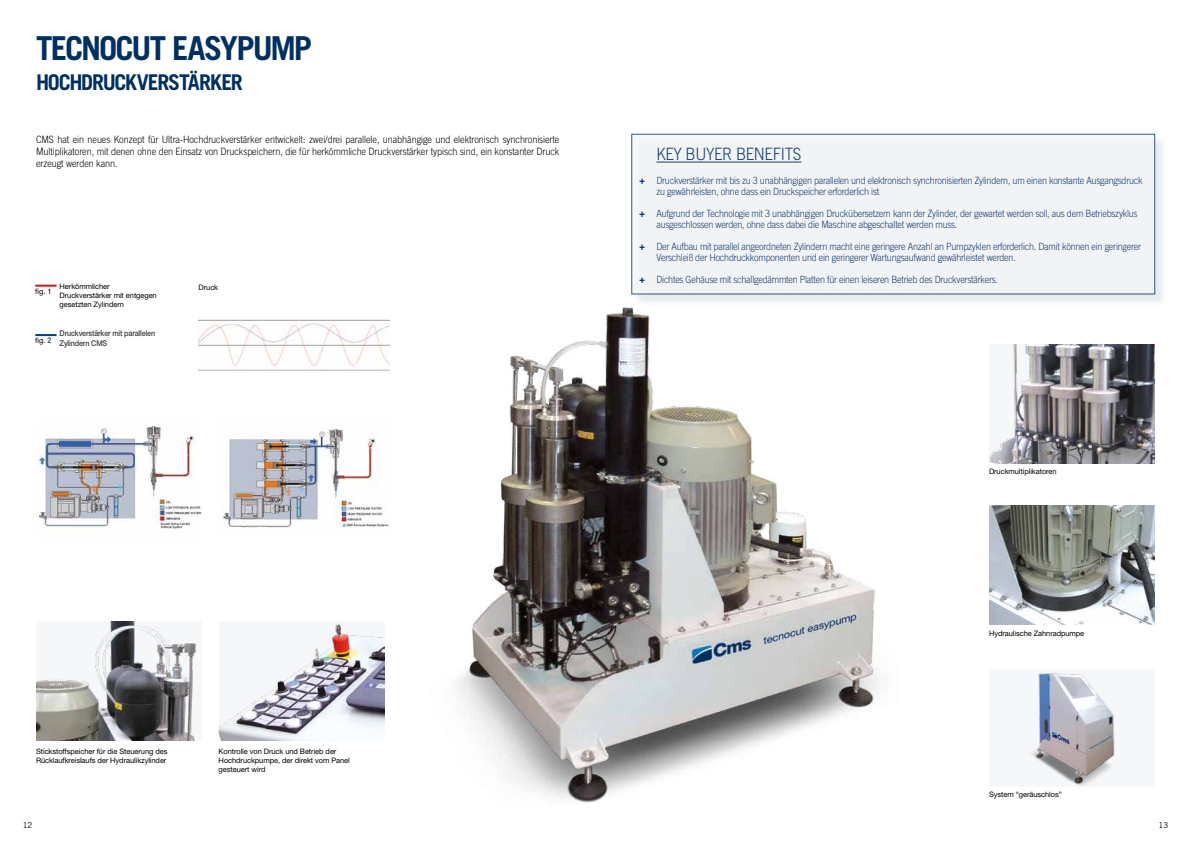
<style>
.page{position:relative;width:1191px;height:842px;background:#fff}
.page>*{position:absolute;margin:0;border:0;box-sizing:border-box;transform-origin:0 0}
.t1{font:700 33px "Trade Gothic LT Std";letter-spacing:-.06em;color:#003063}
.t2{font:700 21.7px "Trade Gothic LT Std";letter-spacing:-.06em;color:#003063}
.t3{font:300 17px "Trade Gothic LT Std";letter-spacing:-.025em;color:#183c6f;scale:.9 1}
.t4{font:300 10.1px/11.9px "Trade Gothic LT Std";letter-spacing:-.01em;color:#000;text-align:justify;scale:.9 1}
.t5{font:300 10px/11px "Trade Gothic LT Std";letter-spacing:-.025em;color:#183c6f;scale:.9 1}
.t6{font:500 8px/10px "Helvetica Neue LT Std";letter-spacing:-.02em;color:#3c3c3b;scale:.9 1}
.t7{font:8px "Trade Gothic LT Std";color:#000}
.t8{font:7.5px/9px "Helvetica Neue LT Std";letter-spacing:-.01em;color:#000}
.s1{font-weight:500;font-stretch:condensed;font-size:8px;color:#3c3c3b}
.s2{font-weight:700;color:#003063}
</style>
<div class="page">
<img style="left:458px;top:294px;width:420px;height:509px">
<hr style="left:35px;top:285px;width:22px;height:2px;background:#cd1719">
<hr style="left:35px;top:334px;width:22px;height:2px;background:#004289">
<img style="left:36px;top:426px;width:166px;height:103px">
<img style="left:219px;top:623px;width:165px;height:118px">
<img style="left:36px;top:622px;width:161px;height:119px">
<img style="left:989px;top:344px;width:166px;height:119px">
<img style="left:989px;top:505px;width:166px;height:119px">
<div style="left:989px;top:669px;width:166px;height:118px;background:#f5f7f9"></div>
<img style="left:1032px;top:673px;width:83px;height:113px">
<div style="left:633px;top:136px;width:534px;height:171px;background:#d8dfe3;opacity:.75"></div>
<div style="left:631px;top:134px;width:524px;height:160px;background:#f4f6f7"></div>
<hr style="left:656px;top:162px;width:145px;height:1px;background:#183c6f">
<img style="left:223px;top:429px;width:166px;height:99px">
<img style="left:198px;top:319px;width:191px;height:52px">
<h1 class="t1" style="left:36px;top:28px;width:277px">TECNOCUT EASYPUMP</h1>
<h2 class="t2" style="left:36px;top:69px;width:208px">HOCHDRUCKVERSTÄRKER</h2>
<p class="t4" style="left:36px;top:133px;width:583px">CMS hat ein neues Konzept für Ultra-Hochdruckverstärker entwickelt: zwei/drei parallele, unabhängige und elektronisch synchronisierte Multiplikatoren, mit denen ohne den Einsatz von Druckspeichern, die für herkömmliche Druckverstärker typisch sind, ein konstanter Druck erzeugt werden kann.</p>
<p class="t8" style="left:35px;top:287px;width:18px">fig. 1</p>
<p class="t8" style="left:35px;top:336px;width:17px">fig. <span class="s1">2</span></p>
<p class="t8" style="left:60px;top:282px;width:99px">Herkömmlicher<br>Druckverstärker mit entgegen gesetzten Zylindern</p>
<p class="t6" style="left:60px;top:329px;width:108px">Druckverstärker mit parallelen<br>Zylindern CMS</p>
<p class="t8" style="left:199px;top:283px;width:21px">Druck</p>
<p class="t8" style="left:36px;top:746px;width:133px">Stickstoffspeicher für die Steuerung des<br>Rücklaufkreislaufs der Hydraulikzylinder</p>
<p class="t8" style="left:219px;top:746px;width:133px">Kontrolle von Druck und Betrieb der<br>Hochdruckpumpe, der direkt vom Panel gesteuert wird</p>
<h3 class="t3" style="left:656px;top:144px;width:162px">KEY BUYER BENEFITS</h3>
<p class="t5" style="left:656px;top:175px;width:542px;text-indent:-17px"><span class="s2">+</span> Druckverstärker mit bis zu 3 unabhängigen parallelen und elektronisch synchronisierten Zylindern, um einen konstante Ausgangsdruck zu gewährleisten, ohne dass ein Druckspeicher erforderlich ist</p>
<p class="t5" style="left:656px;top:208px;width:536px;text-indent:-17px"><span class="s2">+</span> Aufgrund der Technologie mit 3 unabhängigen Druckübersetzern kann der Zylinder, der gewartet werden soll, aus dem Betriebszyklus ausgeschlossen werden, ohne dass dabei die Maschine abgeschaltet werden muss.</p>
<p class="t5" style="left:656px;top:241px;width:540px;text-indent:-17px"><span class="s2">+</span> Der Aufbau mit parallel angeordneten Zylindern macht eine geringere Anzahl an Pumpzyklen erforderlich. Damit können ein geringerer<br>Verschleiß der Hochdruckkomponenten und ein geringerer Wartungsaufwand gewährleistet werden.</p>
<p class="t5" style="left:639px;top:274px;width:400px"><span class="s2">+</span> Dichtes Gehäuse mit schallgedämmten Platten für einen leiseren Betrieb des Druckverstärkers.</p>
<p class="t8" style="left:989px;top:467px;width:69px">Druckmultiplikatoren</p>
<p class="t8" style="left:989px;top:628px;width:97px">Hydraulische Zahnradpumpe</p>
<p class="t8" style="left:989px;top:789px;width:74px">System “geräuschlos”</p>
<p class="t7" style="left:23px;top:820px;width:11px">12</p>
<p class="t7" style="left:1158px;top:820px;width:11px">13</p>
</div>
